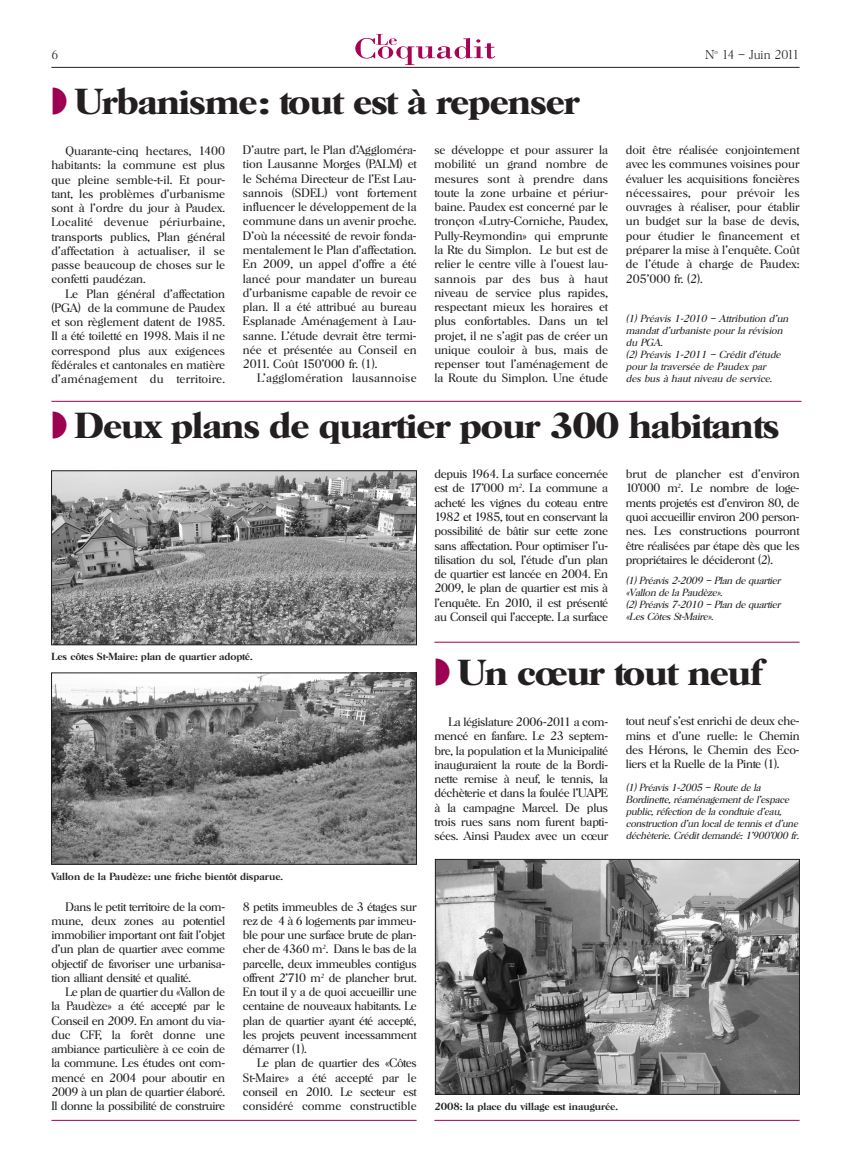
<style>
.page{position:relative;width:851px;height:1170px;background:#fff}
.page>*{position:absolute;margin:0;border:0;box-sizing:border-box;transform-origin:0 0}
.t1{font:600 35px "Horsham";letter-spacing:-.03em;color:#231f20}
.t2{font:200 12.5px "Horsham";color:#231f20}
.t3{font:300 11.88px/14.2px "Horsham";letter-spacing:-.02em;color:#231f20;text-align:justify}
.t4{font:300 11.88px "Horsham";letter-spacing:.025em;color:#231f20}
.t5{font:italic 300 10px/12px "Horsham";letter-spacing:-.02em;color:#231f20}
.t6{font:italic 300 10px/12px "Horsham";color:#231f20}
.t7{font:500 10px "Horsham";color:#231f20}
.s1{color:#9d0151}
</style>
<div class="page">
<hr style="left:51px;top:67px;width:748px;height:1px;background:#231f20">
<svg style="left:355px;top:34px;width:140px;height:31px"></svg>
<img style="left:53px;top:674px;width:361px;height:188px">
<div style="left:51px;top:672px;width:365px;height:192px;border:1px solid #231f20"></div>
<img style="left:437px;top:861px;width:360px;height:231px">
<div style="left:435px;top:859px;width:364px;height:235px;border:1px solid #231f20"></div>
<img style="left:53px;top:472px;width:361px;height:171px">
<div style="left:51px;top:470px;width:365px;height:175px;border:1px solid #231f20"></div>
<hr style="left:51px;top:1119px;width:365px;height:1px;background:#9d0151">
<hr style="left:434px;top:1119px;width:365px;height:1px;background:#9d0151">
<hr style="left:434px;top:641px;width:365px;height:1px;background:#9d0151">
<hr style="left:51px;top:401px;width:750px;height:1px;background:#9d0151">
<p class="t2" style="left:51px;top:47px;width:8px">6</p>
<h1 class="t1" style="left:51px;top:81px;width:529px"><span class="s1">◗</span> Urbanisme: tout est à repenser</h1>
<p class="t2" style="left:705px;top:47px;width:95px">N<sup>o</sup> 14 – Juin 2011</p>
<p class="t3" style="left:51px;top:144px;width:175px;text-indent:14px">Quarante-cinq hectares, 1400 habitants: la commune est plus que pleine semble-t-il. Et pour&shy;tant, les problèmes d’urbanisme sont à l’ordre du jour à Paudex.<br>Localité devenue périurbaine, transports publics, Plan général d’affectation à actualiser, il se passe beaucoup de choses sur le confetti paudézan.</p>
<p class="t3" style="left:51px;top:286px;width:175px;text-indent:14px">Le Plan général d’affectation (PGA) de la commune de Paudex et son règlement datent de 1985.<br>Il a été toiletté en 1998. Mais il ne correspond plus aux exigences fédérales et cantonales en matière d’aménagement du territoire.</p>
<p class="t3" style="left:243px;top:143px;width:175px">D’autre part, le Plan d’Aggloméra&shy;tion Lausanne Morges (PALM) et le Schéma Directeur de l’Est Lau&shy;sannois (SDEL) vont fortement influencer le développement de la commune dans un avenir proche.<br>D’où la nécessité de revoir fonda&shy;mentalement le Plan d’affectation.<br>En 2009, un appel d’offre a été lancé pour mandater un bureau d’urbanisme capable de revoir ce plan. Il a été attribué au bureau Esplanade Aménagement à Lau&shy;sanne. L’étude devrait être termi&shy;née et présentée au Conseil en 2011. Coût 150'000 fr. (1).</p>
<p class="t4" style="left:257px;top:371px;width:161px">L’agglomération lausannoise</p>
<p class="t3" style="left:434px;top:143px;width:175px">se développe et pour assurer la mobilité un grand nombre de mesures sont à prendre dans toute la zone urbaine et périur&shy;baine. Paudex est concerné par le tronçon «Lutry-Corniche, Paudex, Pully-Reymondin» qui emprunte la Rte du Simplon. Le but est de relier le centre ville à l’ouest lau&shy;sannois par des bus à haut niveau de service plus rapides, respectant mieux les horaires et plus confortables. Dans un tel projet, il ne s’agit pas de créer un unique couloir à bus, mais de repenser tout l’aménagement de la Route du Simplon. Une étude</p>
<p class="t3" style="left:625px;top:143px;width:175px">doit être réalisée conjointement avec les communes voisines pour évaluer les acquisitions foncières nécessaires, pour prévoir les ouvrages à réaliser, pour établir un budget sur la base de devis, pour étudier le financement et préparer la mise à l’enquête. Coût de l’étude à charge de Paudex:<br>205’000 fr. (2).</p>
<p class="t6" style="left:625px;top:312px;width:166px">( 1) Préavis 1-2010 – Attribution d’un mandat d’urbaniste p our la révision du PGA.<br>(2) Préavis 1-2011 – Crédit d’étude p our la traversée de Paudex p ar<br>des bus à haut niveau de service.</p>
<h1 class="t1" style="left:51px;top:406px;width:729px"><span class="s1">◗</span> Deux plans de quartier pour 300 habitants</h1>
<p class="t7" style="left:51px;top:650px;width:203px">Les côtes St-Maire: plan de quartier adopté.</p>
<p class="t7" style="left:51px;top:870px;width:233px">Vallon de la Paudèze: une friche bientôt disparue.</p>
<p class="t3" style="left:51px;top:899px;width:175px;text-indent:14px">Dans le petit territoire de la com&shy;mune, deux zones au potentiel immobilier important ont fait l’objet d’un plan de quartier avec comme objectif de favoriser une urbanisa&shy;tion alliant densité et qualité.</p>
<p class="t3" style="left:51px;top:984px;width:175px;text-indent:14px">Le plan de quartier du «Vallon de la Paudèze» a été accepté par le Conseil en 2009. En amont du via&shy;duc CFF, la forêt donne une ambiance particulière à ce coin de la commune. Les études ont com&shy;mencé en 2004 pour aboutir en 2009 à un plan de quartier élaboré.<br>Il donne la possibilité de construire</p>
<p class="t3" style="left:243px;top:899px;width:175px">8 petits immeubles de 3 étages sur rez de 4 à 6 logements par immeu&shy;ble pour une surface brute de plan&shy;cher de 4360 m<sup>2</sup>. Dans le bas de la parcelle, deux immeubles contigus offrent 2’710 m<sup>2</sup> de plancher brut.<br>En tout il y a de quoi accueillir une centaine de nouveaux habitants. Le plan de quartier ayant été accepté, les projets peuvent incessamment démarrer (1).</p>
<p class="t3" style="left:243px;top:1055px;width:175px;text-indent:14px">Le plan de quartier des «Côtes St-Maire» a été accepté par le conseil en 2010. Le secteur est considéré comme constructible</p>
<p class="t3" style="left:434px;top:467px;width:175px">depuis 1964. La surface concernée est de 17'000 m<sup>2</sup>. La commune a acheté les vignes du coteau entre 1982 et 1985, tout en conservant la possibilité de bâtir sur cette zone sans affectation. Pour optimiser l’u&shy;tilisation du sol, l’étude d’un plan de quartier est lancée en 2004. En 2009, le plan de quartier est mis à l’enquête. En 2010, il est présenté au Conseil qui l’accepte. La surface</p>
<p class="t3" style="left:625px;top:467px;width:175px">brut de plancher est d’environ 10'000 m<sup>2</sup>. Le nombre de loge&shy;ments projetés est d’environ 80, de quoi accueillir environ 200 person&shy;nes. Les constructions pourront être réalisées par étape dès que les propriétaires le décideront (2).</p>
<p class="t5" style="left:625px;top:575px;width:158px">( 1) Préavis 2-2009 – Plan de quartier «Vallon de la Paudèze».<br>(2) Préavis 7-2010 – Plan de quartier «Les Côtes St-Maire».</p>
<h1 class="t1" style="left:434px;top:652px;width:329px"><span class="s1">◗</span> Un cœur tout neuf</h1>
<p class="t3" style="left:434px;top:715px;width:175px;text-indent:14px">La législature 2006-2011 a com&shy;mencé en fanfare. Le 23 septem&shy;bre, la population et la Municipalité inauguraient la route de la Bordi&shy;nette remise à neuf, le tennis, la déchèterie et dans la foulée l’UAPE à la campagne Marcel. De plus trois rues sans nom furent bapti&shy;sées. Ainsi Paudex avec un cœur</p>
<p class="t3" style="left:625px;top:714px;width:175px">tout neuf s’est enrichi de deux che&shy;mins et d’une ruelle: le Chemin des Hérons, le Chemin des Eco&shy;liers et la Ruelle de la Pinte (1).</p>
<p class="t5" style="left:625px;top:781px;width:176px">( 1) Préavis 1-2005 – Route de la Bordinette, réaménagement de l’esp ace public, réfection de la condtuie d’eau, construction d’un local de tennis et d’une déchèterie. Crédit demandé: 1'900'000 fr.</p>
<p class="t7" style="left:434px;top:1100px;width:185px">2008: la place du village est inaugurée.</p>
</div>
